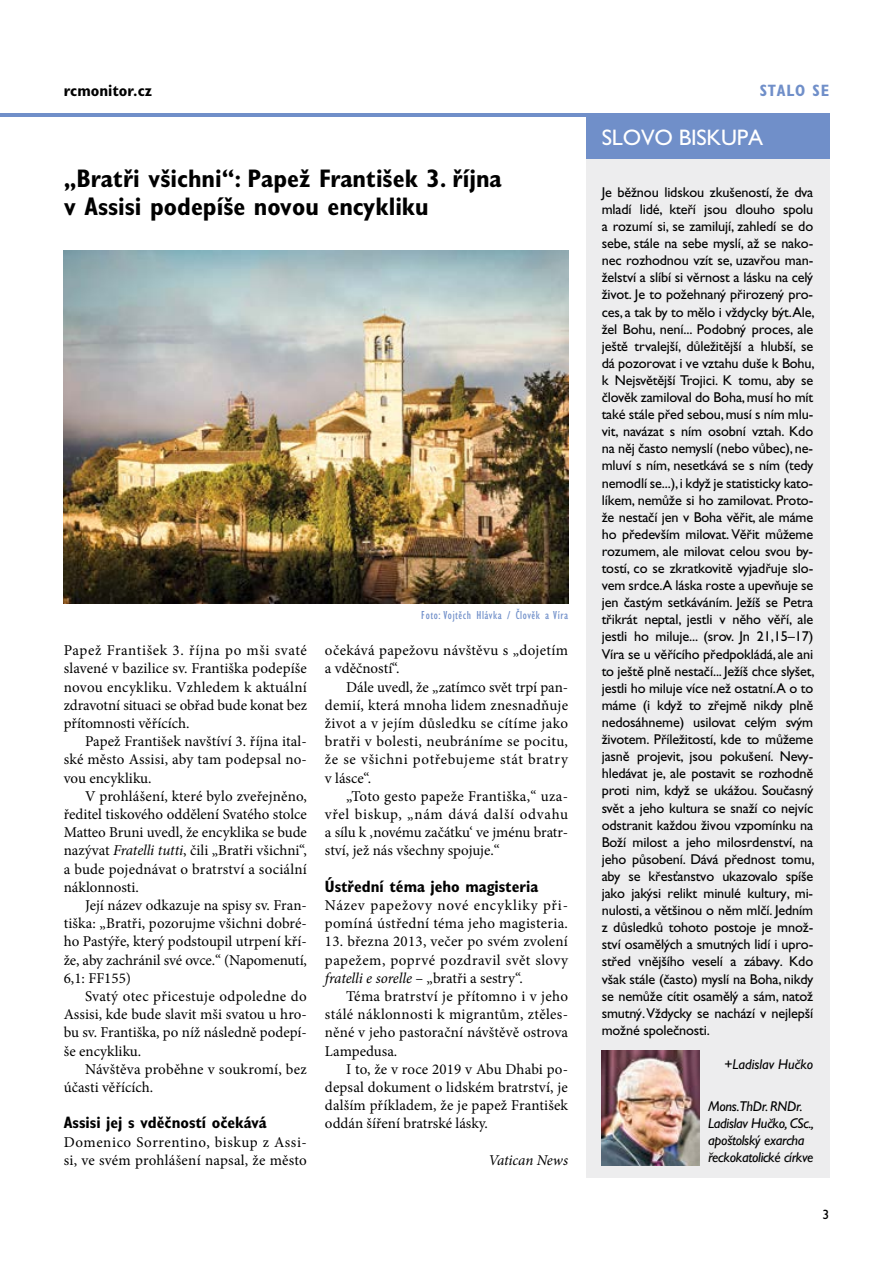
<style>
.page{position:relative;width:893px;height:1263px;background:#fff}
.page>*{position:absolute;margin:0;border:0;box-sizing:border-box;transform-origin:0 0}
.t1{font:700 condensed 25.5px/27px "Gill Sans Std";color:#000}
.t2{font:22.5px "Gill Sans Std";letter-spacing:-.01em;color:#fff}
.t3{font:700 condensed 16.5px "Gill Sans Std";color:#000}
.t4{font:700 condensed 16.5px "Gill Sans Std";color:#708fc9}
.t5{font:15px/18.1px "Minion Pro";letter-spacing:.01em;color:#000;text-align:justify}
.t6{font:italic 15px "Minion Pro";letter-spacing:-.01em;color:#000}
.t7{font:14.25px/17.1px "Gill Sans Std";letter-spacing:-.01em;color:#000;text-align:justify}
.t8{font:italic 14.25px/17.1px "Gill Sans Std";letter-spacing:-.02em;color:#000}
.t9{font:italic 14.25px "Gill Sans Std";color:#000}
.t10{font:13.5px "Gill Sans Std";color:#000}
.t11{font:condensed 12px "Gill Sans Std";letter-spacing:.05em;color:#708fc9}
.s1{font-style:italic}
</style>
<div class="page">
<hr style="left:0;top:113px;width:829px;height:4px;background:#708fc9">
<div style="left:586px;top:117px;width:243px;height:1061px;background:#ededee"></div>
<div style="left:586px;top:116px;width:243px;height:42px;background:#708fc9"></div>
<img style="left:602px;top:1050px;width:98px;height:115px">
<img style="left:64px;top:251px;width:504px;height:353px">
<p class="t3" style="left:64px;top:81px;width:90px">rcmonitor.cz</p>
<p class="t4" style="left:760px;top:81px;width:71px">stalo se</p>
<h1 class="t1" style="left:64px;top:165px;width:439px">„Bratři všichni“: Papež František 3. října v Assisi podepíše novou encykliku</h1>
<p class="t5" style="left:64px;top:641px;width:245px">Papež František 3. října po mši svaté slavené v bazilice sv. Františka podepíše novou encykliku. Vzhledem k aktuální zdravotní situaci se obřad bude konat bez přítomnosti věřících.</p>
<p class="t5" style="left:64px;top:732px;width:245px;text-indent:21px">Papež František navštíví 3. října ital&shy;ské město Assisi, aby tam podepsal no&shy;vou encykliku.</p>
<p class="t5" style="left:64px;top:787px;width:245px;text-indent:21px">V prohlášení, které bylo zveřejněno, ředitel tiskového oddělení Svatého stolce Matteo Bruni uvedl, že encyklika se bude nazývat <span class="s1">Fratelli tutti</span>, čili „Bratři všichni“, a bude pojednávat o bratrství a sociální náklonnosti.</p>
<p class="t5" style="left:64px;top:896px;width:245px;text-indent:21px">Její název odkazuje na spisy sv. Fran&shy;tiška: „Bratři, pozorujme všichni dobré&shy;ho Pastýře, který podstoupil utrpení kří&shy;že, aby zachránil své ovce.“ (Napomenutí, 6,1: FF155)</p>
<p class="t5" style="left:64px;top:987px;width:245px;text-indent:21px">Svatý otec přicestuje odpoledne do Assisi, kde bude slavit mši svatou u hro&shy;bu sv. Františka, po níž následně podepí&shy;še encykliku.</p>
<p class="t5" style="left:64px;top:1060px;width:245px;text-indent:21px">Návštěva proběhne v soukromí, bez účasti věřících.</p>
<p class="t3" style="left:64px;top:1113px;width:205px">Assisi jej s vděčností očekává</p>
<p class="t5" style="left:64px;top:1133px;width:245px">Domenico Sorrentino, biskup z Assi&shy;si, ve svém prohlášení napsal, že město</p>
<p class="t11" style="left:421px;top:609px;width:148px">Foto: Vojtěch Hlávka / Člověk a Víra</p>
<p class="t5" style="left:325px;top:641px;width:245px">očekává papežovu návštěvu s „dojetím a vděčností“.</p>
<p class="t5" style="left:325px;top:678px;width:245px;text-indent:21px">Dále uvedl, že „zatímco svět trpí pan&shy;demií, která mnoha lidem znesnadňuje život a v jejím důsledku se cítíme jako bratři v bolesti, neubráníme se pocitu, že se všichni potřebujeme stát bratry v lásce“.</p>
<p class="t5" style="left:325px;top:787px;width:245px;text-indent:21px">„Toto gesto papeže Františka,“ uza&shy;vřel biskup, „nám dává další odvahu a sílu k ‚novému začátku‘ ve jménu bratr&shy;ství, jež nás všechny spojuje.“</p>
<p class="t3" style="left:325px;top:876px;width:215px">Ústřední téma jeho magisteria</p>
<p class="t5" style="left:325px;top:896px;width:245px">Název papežovy nové encykliky při&shy;pomíná ústřední téma jeho magisteria.</p>
<p class="t5" style="left:325px;top:933px;width:245px">13. března 2013, večer po svém zvolení papežem, poprvé pozdravil svět slovy <span class="s1">fratelli e sorelle</span> – „bratři a sestry“.</p>
<p class="t5" style="left:325px;top:987px;width:245px;text-indent:21px">Téma bratrství je přítomno i v jeho stálé náklonnosti k migrantům, ztěles&shy;něné v jeho pastorační návštěvě ostrova Lampedusa.</p>
<p class="t5" style="left:325px;top:1060px;width:245px;text-indent:21px">I to, že v roce 2019 v Abu Dhabi po&shy;depsal dokument o lidském bratrství, je dalším příkladem, že je papež František oddán šíření bratrské lásky.</p>
<p class="t6" style="left:488px;top:1150px;width:81px">Vatican News</p>
<h2 class="t2" style="left:602px;top:125px;width:163px">SLOVO BISKUPA</h2>
<p class="t7" style="left:602px;top:184px;width:214px">Je běžnou lidskou zkušeností, že dva mladí lidé, kteří jsou dlouho spolu a rozumí si, se zamilují, zahledí se do sebe, stále na sebe myslí, až se nako&shy;nec rozhodnou vzít se, uzavřou man&shy;želství a slíbí si věrnost a lásku na celý život. Je to požehnaný přirozený pro&shy;ces, a tak by to mělo i vždycky být.Ale, žel Bohu, není... Podobný proces, ale ještě trvalejší, důležitější a hlubší, se dá pozorovat i ve vztahu duše k Bohu, k Nejsvětější Trojici. K tomu, aby se člověk zamiloval do Boha, musí ho mít také stále před sebou, musí s ním mlu&shy;vit, navázat s ním osobní vztah. Kdo na něj často nemyslí (nebo vůbec), ne&shy;mluví s ním, nesetkává se s ním (tedy nemodlí se...), i když je statisticky kato&shy;líkem, nemůže si ho zamilovat. Proto&shy;že nestačí jen v Boha věřit, ale máme ho především milovat. Věřit můžeme rozumem, ale milovat celou svou by&shy;tostí, co se zkratkovitě vyjadřuje slo&shy;vem srdce.A láska roste a upevňuje se jen častým setkáváním. Ježíš se Petra třikrát neptal, jestli v něho věří, ale jestli ho miluje... (srov. Jn 21,15–17)<br>Víra se u věřícího předpokládá, ale ani to ještě plně nestačí... Ježíš chce slyšet, jestli ho miluje více než ostatní.A o to máme (i když to zřejmě nikdy plně nedosáhneme) usilovat celým svým životem. Příležitostí, kde to můžeme jasně projevit, jsou pokušení. Nevy&shy;hledávat je, ale postavit se rozhodně proti nim, když se ukážou. Současný svět a jeho kultura se snaží co nejvíc odstranit každou živou vzpomínku na Boží milost a jeho milosrdenství, na jeho působení. Dává přednost tomu, aby se křesťanstvo ukazovalo spíše jako jakýsi relikt minulé kultury, mi&shy;nulosti, a většinou o něm mlčí. Jedním z důsledků tohoto postoje je množ&shy;ství osamělých a smutných lidí i upro&shy;střed vnějšího veselí a zábavy. Kdo však stále (často) myslí na Boha, nikdy se nemůže cítit osamělý a sám, natož smutný. Vždycky se nachází v nejlepší možné společnosti.</p>
<p class="t9" style="left:724px;top:1056px;width:91px">+Ladislav Hučko</p>
<p class="t8" style="left:708px;top:1097px;width:107px">Mons.ThDr. RNDr.<br>Ladislav Hučko, CSc., apoštolský exarcha řeckokatolické církve</p>
<p class="t10" style="left:822px;top:1207px;width:8px">3</p>
</div>
